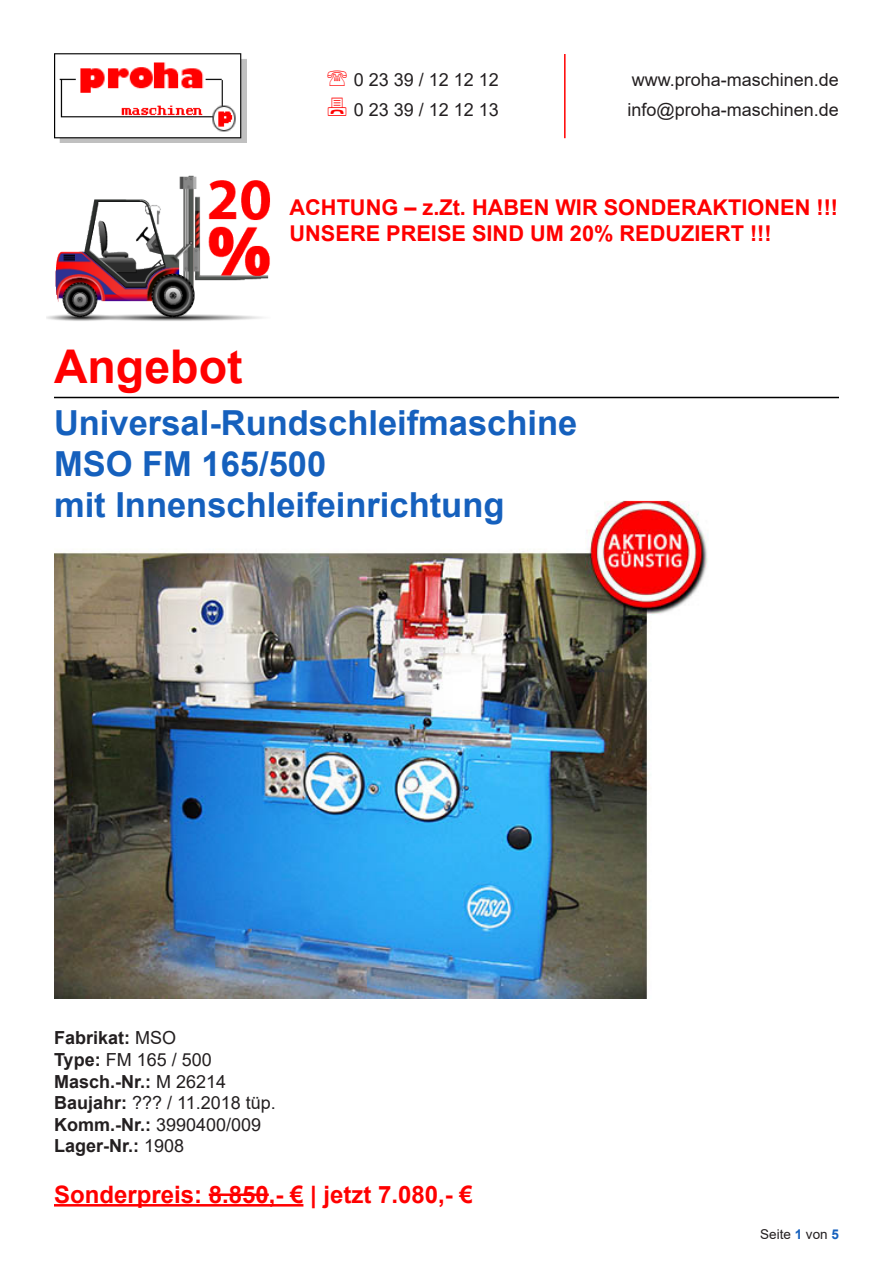
<style>
.page{position:relative;width:893px;height:1263px;background:#fff}
.page>*{position:absolute;margin:0;border:0;box-sizing:border-box;transform-origin:0 0}
.t1{font:700 46.5px "Arial";color:#f00}
.t2{font:700 34.5px/41.4px "Arial";color:#1560bd}
.para{font:700 24px "Arial";color:#f00}
.para-2{font:700 21.75px "Arial";color:#f00}
.para-3{font:18px "Arial";color:#231f20}
.para-4{font:700 18px "Arial";color:#231f20}
.t3{font:13.5px "Arial";color:#231f20}
.s1{font-weight:400}
.s2{font-weight:700}
.s3{font-weight:700;color:#1560bd}
</style>
<div class="page">
<img style="left:54px;top:500px;width:654px;height:498px">
<hr style="left:54px;top:397px;width:785px;height:1px;background:#000">
<hr style="left:54px;top:1204px;width:249px;height:2px;background:#f00">
<hr style="left:209px;top:1193px;width:60px;height:3px;background:#f00">
<img style="left:47px;top:175px;width:223px;height:146px">
<img style="left:54px;top:53px;width:193px;height:89px">
<hr style="left:564px;top:54px;width:2px;height:84px;background:#f00">
<p class="para-3" style="left:354px;top:67px;width:147px">0 23 39 / 12 12 12</p>
<p class="para-3" style="left:632px;top:67px;width:209px">www.proha-maschinen.de</p>
<p class="para-3" style="left:354px;top:97px;width:147px">0 23 39 / 12 12 13</p>
<p class="para-3" style="left:628px;top:97px;width:213px">info@proha-maschinen.de</p>
<p class="para-2" style="left:290px;top:192px;width:550px">ACHTUNG – z.Zt. HABEN WIR SONDERAKTIONEN !!!</p>
<p class="para-2" style="left:290px;top:218px;width:484px">UNSERE PREISE SIND UM 20% REDUZIERT !!!</p>
<p class="t1" style="left:54px;top:334px;width:190px">Angebot</p>
<p class="t2" style="left:54px;top:402px;width:525px">Universal-Rundschleifmaschine<br>MSO FM 165/500</p>
<p class="t2" style="left:54px;top:485px;width:452px">mit Innenschleifeinrichtung</p>
<p class="para-4" style="left:54px;top:1025px;width:124px">Fabrikat: <span class="s1">MSO</span></p>
<p class="para-3" style="left:54px;top:1047px;width:159px"><span class="s2">Type:</span> FM 165 / 500</p>
<p class="para-4" style="left:54px;top:1068px;width:174px">Masch.-Nr.: <span class="s1">M 26214</span></p>
<p class="para-3" style="left:54px;top:1090px;width:223px"><span class="s2">Baujahr:</span> ??? / 11.2018 tüp.</p>
<p class="para-3" style="left:54px;top:1112px;width:209px"><span class="s2">Komm.-Nr.:</span> 3990400/009</p>
<p class="para-4" style="left:54px;top:1133px;width:132px">Lager-Nr.: <span class="s1">1908</span></p>
<p class="para" style="left:54px;top:1177px;width:420px">Sonderpreis: 8.850,- € | jetzt 7.080,- €</p>
<p class="t3" style="left:760px;top:1225px;width:80px">Seite <span class="s3">1</span> von <span class="s3">5</span></p>
</div>
